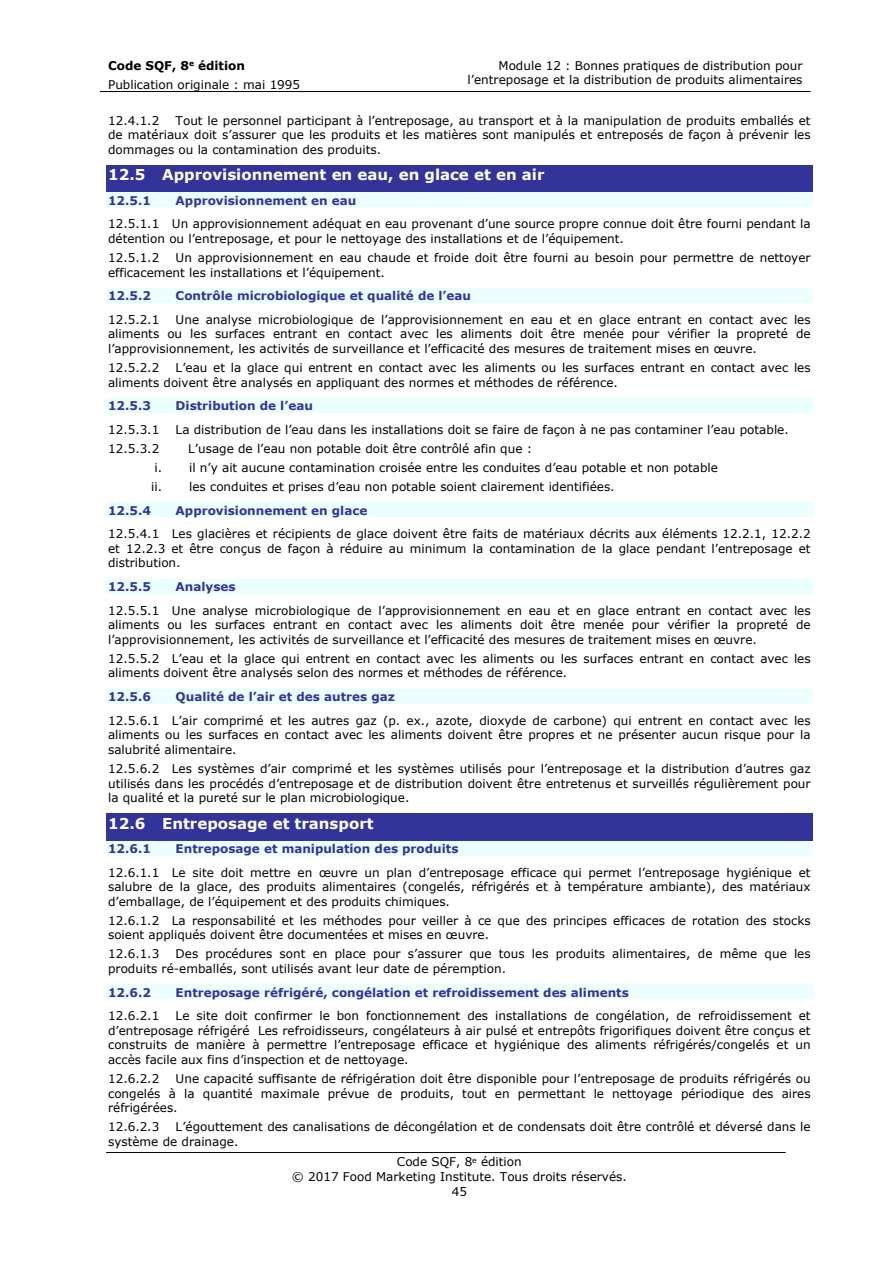
<style>
.page{position:relative;width:894px;height:1263px;background:#fff}
.page>*{position:absolute;margin:0;border:0;box-sizing:border-box;transform-origin:0 0}
.t1{font:700 15px "Verdana";color:#fff}
.t2{font:12px/14.5px "Verdana";color:#000}
.t3{font:700 12px "Verdana";color:#339}
.s1{font-weight:700}
</style>
<div class="page">
<hr style="left:100px;top:91px;width:710px;height:1px;background:#000">
<hr style="left:106px;top:1152px;width:679px;height:1px;background:#000">
<div style="left:106px;top:165px;width:706px;height:28px;background:#339"></div>
<div style="left:106px;top:193px;width:706px;height:14px;background:#ebffff"></div>
<div style="left:106px;top:288px;width:706px;height:15px;background:#ebffff"></div>
<div style="left:106px;top:398px;width:706px;height:15px;background:#ebffff"></div>
<div style="left:106px;top:502px;width:706px;height:15px;background:#ebffff"></div>
<div style="left:106px;top:579px;width:706px;height:14px;background:#ebffff"></div>
<div style="left:106px;top:689px;width:706px;height:14px;background:#ebffff"></div>
<div style="left:106px;top:813px;width:706px;height:28px;background:#339"></div>
<div style="left:106px;top:841px;width:706px;height:14px;background:#ebffff"></div>
<div style="left:106px;top:984px;width:706px;height:15px;background:#ebffff"></div>
<p class="t2" style="left:108px;top:55px;width:193px;line-height:19px"><span class="s1">Code SQF, 8</span><sup>e</sup> <span class="s1">édition<br></span>Publication originale : mai 1995</p>
<p class="t2" style="left:467px;top:57px;width:336px;text-align:right">Module 12 : Bonnes pratiques de distribution pour l’entreposage et la distribution de produits alimentaires</p>
<p class="t2" style="left:108px;top:113px;width:703px;text-align:justify;text-indent:67px">Tout le personnel participant à l’entreposage, au transport et à la manipulation de produits emballés et de matériaux doit s’assurer que les produits et les matières sont manipulés et entreposés de façon à prévenir les dommages ou la contamination des produits.</p>
<p class="t1" style="left:108px;top:165px;width:437px">12.5 Approvisionnement en eau, en glace et en air</p>
<p class="t3" style="left:108px;top:193px;width:44px">12.5.1</p>
<p class="t3" style="left:176px;top:193px;width:182px">Approvisionnement en eau</p>
<p class="t2" style="left:108px;top:216px;width:703px">12.5.1.1 Un approvisionnement adéquat en eau provenant d’une source propre connue doit être fourni pendant la détention ou l’entreposage, et pour le nettoyage des installations et de l’équipement.</p>
<p class="t2" style="left:108px;top:250px;width:53px">12.5.1.2</p>
<p class="t2" style="left:108px;top:113px;width:53px">12.4.1.2</p>
<p class="t2" style="left:108px;top:250px;width:703px;text-indent:67px">Un approvisionnement en eau chaude et froide doit être fourni au besoin pour permettre de nettoyer efficacement les installations et l’équipement.</p>
<p class="t3" style="left:108px;top:288px;width:44px">12.5.2</p>
<p class="t3" style="left:176px;top:288px;width:297px">Contrôle microbiologique et qualité de l’eau</p>
<p class="t2" style="left:108px;top:312px;width:53px">12.5.2.1</p>
<p class="t2" style="left:108px;top:312px;width:703px;text-align:justify;text-indent:68px">Une analyse microbiologique de l’approvisionnement en eau et en glace entrant en contact avec les aliments ou les surfaces entrant en contact avec les aliments doit être menée pour vérifier la propreté de l’approvisionnement, les activités de surveillance et l’efficacité des mesures de traitement mises en œuvre.</p>
<p class="t2" style="left:108px;top:360px;width:53px">12.5.2.2</p>
<p class="t2" style="left:108px;top:360px;width:703px;text-indent:68px">L’eau et la glace qui entrent en contact avec les aliments ou les surfaces entrant en contact avec les aliments doivent être analysés en appliquant des normes et méthodes de référence.</p>
<p class="t3" style="left:108px;top:398px;width:44px">12.5.3</p>
<p class="t3" style="left:176px;top:398px;width:139px">Distribution de l’eau</p>
<p class="t2" style="left:108px;top:422px;width:53px">12.5.3.1</p>
<p class="t2" style="left:176px;top:422px;width:614px">La distribution de l’eau dans les installations doit se faire de façon à ne pas contaminer l’eau potable.</p>
<p class="t2" style="left:108px;top:441px;width:53px">12.5.3.2</p>
<p class="t2" style="left:151px;top:438px;width:568px;line-height:19px;text-indent:37px">L’usage de l’eau non potable doit être contrôlé afin que :<br>i. il n’y ait aucune contamination croisée entre les conduites d’eau potable et non potable ii. les conduites et prises d’eau non potable soient clairement identifiées.</p>
<p class="t3" style="left:108px;top:502px;width:44px">12.5.4</p>
<p class="t3" style="left:176px;top:502px;width:193px">Approvisionnement en glace</p>
<p class="t2" style="left:108px;top:526px;width:703px;text-align:justify">12.5.4.1 Les glacières et récipients de glace doivent être faits de matériaux décrits aux éléments 12.2.1, 12.2.2 et 12.2.3 et être conçus de façon à réduire au minimum la contamination de la glace pendant l’entreposage et distribution.</p>
<p class="t3" style="left:108px;top:579px;width:44px">12.5.5</p>
<p class="t3" style="left:176px;top:579px;width:61px">Analyses</p>
<p class="t2" style="left:108px;top:602px;width:703px;text-align:justify">12.5.5.1 Une analyse microbiologique de l’approvisionnement en eau et en glace entrant en contact avec les aliments ou les surfaces entrant en contact avec les aliments doit être menée pour vérifier la propreté de l’approvisionnement, les activités de surveillance et l’efficacité des mesures de traitement mises en œuvre.</p>
<p class="t2" style="left:108px;top:651px;width:703px">12.5.5.2 L’eau et la glace qui entrent en contact avec les aliments ou les surfaces entrant en contact avec les aliments doivent être analysés selon des normes et méthodes de référence.</p>
<p class="t3" style="left:108px;top:689px;width:44px">12.5.6</p>
<p class="t3" style="left:176px;top:689px;width:221px">Qualité de l’air et des autres gaz</p>
<p class="t2" style="left:108px;top:712px;width:703px;text-align:justify">12.5.6.1 L’air comprimé et les autres gaz (p. ex., azote, dioxyde de carbone) qui entrent en contact avec les aliments ou les surfaces en contact avec les aliments doivent être propres et ne présenter aucun risque pour la salubrité alimentaire.</p>
<p class="t2" style="left:108px;top:761px;width:703px;text-align:justify">12.5.6.2 Les systèmes d’air comprimé et les systèmes utilisés pour l’entreposage et la distribution d’autres gaz utilisés dans les procédés d’entreposage et de distribution doivent être entretenus et surveillés régulièrement pour la qualité et la pureté sur le plan microbiologique.</p>
<p class="t1" style="left:108px;top:813px;width:267px">12.6 Entreposage et transport</p>
<p class="t3" style="left:108px;top:841px;width:44px">12.6.1</p>
<p class="t3" style="left:176px;top:841px;width:284px">Entreposage et manipulation des produits</p>
<p class="t2" style="left:108px;top:864px;width:703px;text-align:justify">12.6.1.1 Le site doit mettre en œuvre un plan d’entreposage efficace qui permet l’entreposage hygiénique et salubre de la glace, des produits alimentaires (congelés, réfrigérés et à température ambiante), des matériaux d’emballage, de l’équipement et des produits chimiques.</p>
<p class="t2" style="left:108px;top:912px;width:703px">12.6.1.2 La responsabilité et les méthodes pour veiller à ce que des principes efficaces de rotation des stocks soient appliqués doivent être documentées et mises en œuvre.</p>
<p class="t2" style="left:108px;top:946px;width:53px">12.6.1.3</p>
<p class="t2" style="left:108px;top:946px;width:703px;text-indent:67px">Des procédures sont en place pour s’assurer que tous les produits alimentaires, de même que les produits ré-emballés, sont utilisés avant leur date de péremption.</p>
<p class="t3" style="left:108px;top:984px;width:44px">12.6.2</p>
<p class="t3" style="left:176px;top:984px;width:454px">Entreposage réfrigéré, congélation et refroidissement des aliments</p>
<p class="t2" style="left:108px;top:1008px;width:53px">12.6.2.1</p>
<p class="t2" style="left:108px;top:1008px;width:703px;text-align:justify;text-indent:68px">Le site doit confirmer le bon fonctionnement des installations de congélation, de refroidissement et d’entreposage réfrigéré Les refroidisseurs, congélateurs à air pulsé et entrepôts frigorifiques doivent être conçus et construits de manière à permettre l’entreposage efficace et hygiénique des aliments réfrigérés/congelés et un accès facile aux fins d’inspection et de nettoyage.</p>
<p class="t2" style="left:108px;top:1071px;width:53px">12.6.2.2</p>
<p class="t2" style="left:108px;top:1071px;width:703px;text-align:justify;text-indent:68px">Une capacité suffisante de réfrigération doit être disponible pour l’entreposage de produits réfrigérés ou congelés à la quantité maximale prévue de produits, tout en permettant le nettoyage périodique des aires réfrigérées.</p>
<p class="t2" style="left:108px;top:1119px;width:53px">12.6.2.3</p>
<p class="t2" style="left:108px;top:1119px;width:703px;text-indent:68px">L’égouttement des canalisations de décongélation et de condensats doit être contrôlé et déversé dans le système de drainage.</p>
<p class="t2" style="left:292px;top:1154px;width:336px;text-align:center">Code SQF, 8<sup>e</sup> édition<br>© 2017 Food Marketing Institute. Tous droits réservés.<br>45</p>
</div>
